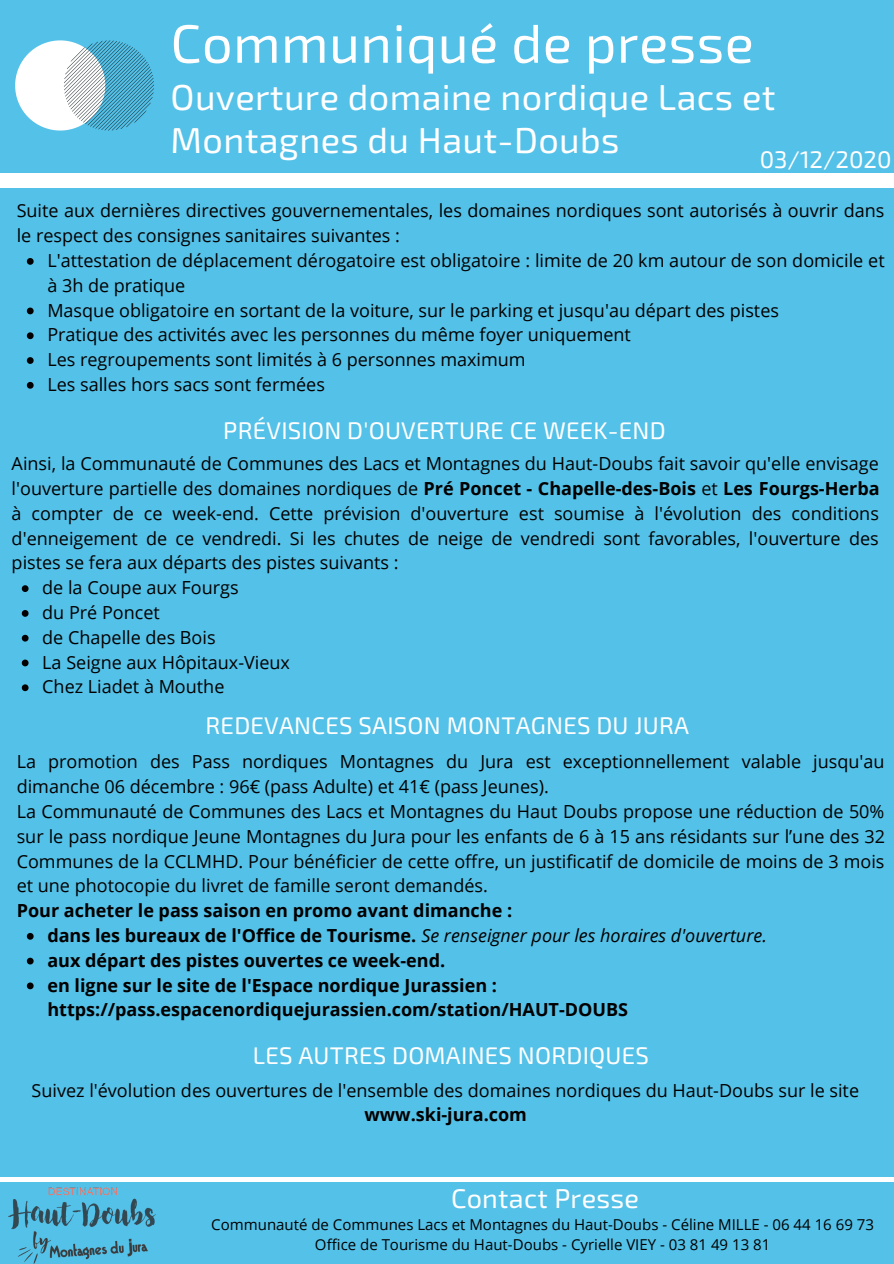
<style>
.page{position:relative;width:894px;height:1264px;background:#fff}
.page>*{position:absolute;margin:0;border:0;box-sizing:border-box;transform-origin:0 0}
.t1{font:54px "Exo 2";letter-spacing:.01em;color:#fff}
.t2{font:36px/42.8px "Exo 2";letter-spacing:.01em;color:#fff}
.t3{font:27px "Exo 2";letter-spacing:.01em;color:#fff}
.t4{font:24px "Exo 2";letter-spacing:.01em;color:#fff}
.t5{font:18px/24.8px "Open Sans";color:#000}
.t6{font:700 18px/24.8px "Open Sans";color:#000}
.t7{font:15px/20.2px "Open Sans";color:#000;text-align:center}
.s1{font-weight:700}
.s2{font-weight:400;font-style:italic}
</style>
<div class="page">
<div style="left:0;top:189px;width:893px;height:987px;background:#54c1e8"></div>
<div style="left:0;top:0;width:893px;height:172px;background:#54c1e8"></div>
<svg style="left:15px;top:40px;width:139px;height:90px"></svg>
<div style="left:0;top:1181px;width:893px;height:82px;background:#54c1e8"></div>
<img style="left:9px;top:1187px;width:146px;height:76px">
<svg style="left:22px;top:585px;width:7px;height:7px"></svg>
<svg style="left:22px;top:610px;width:7px;height:6px"></svg>
<svg style="left:22px;top:635px;width:7px;height:6px"></svg>
<svg style="left:22px;top:659px;width:7px;height:7px"></svg>
<svg style="left:22px;top:684px;width:7px;height:7px"></svg>
<svg style="left:27px;top:933px;width:7px;height:6px"></svg>
<svg style="left:27px;top:957px;width:7px;height:7px"></svg>
<svg style="left:27px;top:982px;width:7px;height:7px"></svg>
<svg style="left:27px;top:258px;width:7px;height:7px"></svg>
<svg style="left:27px;top:307px;width:7px;height:7px"></svg>
<svg style="left:27px;top:332px;width:7px;height:7px"></svg>
<svg style="left:27px;top:357px;width:7px;height:7px"></svg>
<svg style="left:27px;top:382px;width:7px;height:6px"></svg>
<h1 class="t1" style="left:170px;top:9px;width:584px">Communiqué de presse</h1>
<h2 class="t2" style="left:170px;top:74px;width:606px">Ouverture domaine nordique Lacs et<br>Montagnes du Haut-Doubs</h2>
<h3 class="t4" style="left:759px;top:144px;width:133px">03/12/2020</h3>
<p class="t5" style="left:17px;top:198px;width:868px">Suite aux dernières directives gouvernementales, les domaines nordiques sont autorisés à ouvrir dans le respect des consignes sanitaires suivantes :</p>
<p class="t5" style="left:47px;top:248px;width:838px">L'attestation de déplacement dérogatoire est obligatoire : limite de 20 km autour de son domicile et à 3h de pratique<br>Masque obligatoire en sortant de la voiture, sur le parking et jusqu'au départ des pistes<br>Pratique des activités avec les personnes du même foyer uniquement<br>Les regroupements sont limités à 6 personnes maximum<br>Les salles hors sacs sont fermées</p>
<h3 class="t4" style="left:223px;top:414px;width:444px">PRÉVISION D'OUVERTURE CE WEEK-END</h3>
<p class="t5" style="left:12px;top:451px;width:869px;text-align:justify">Ainsi, la Communauté de Communes des Lacs et Montagnes du Haut-Doubs fait savoir qu'elle envisage l'ouverture partielle des domaines nordiques de <span class="s1">Pré Poncet - Chapelle-des-Bois</span> et <span class="s1">Les Fourgs-Herba </span>à compter de ce week-end. Cette prévision d'ouverture est soumise à l'évolution des conditions d'enneigement de ce vendredi. Si les chutes de neige de vendredi sont favorables, l'ouverture des pistes se fera aux départs des pistes suivants :</p>
<p class="t5" style="left:42px;top:575px;width:249px">de la Coupe aux Fourgs<br>du Pré Poncet<br>de Chapelle des Bois<br>La Seigne aux Hôpitaux-Vieux<br>Chez Liadet à Mouthe</p>
<h3 class="t4" style="left:205px;top:710px;width:485px">REDEVANCES SAISON MONTAGNES DU JURA</h3>
<p class="t5" style="left:17px;top:749px;width:869px">La promotion des Pass nordiques Montagnes du Jura est exceptionnellement valable jusqu'au dimanche 06 décembre : 96€ (pass Adulte) et 41€ (pass Jeunes).<br>La Communauté de Communes des Lacs et Montagnes du Haut Doubs propose une réduction de 50% sur le pass nordique Jeune Montagnes du Jura pour les enfants de 6 à 15 ans résidants sur l’une des 32<br>Communes de la CCLMHD. Pour bénéficier de cette offre, un justificatif de domicile de moins de 3 mois et une photocopie du livret de famille seront demandés.</p>
<p class="t6" style="left:17px;top:897px;width:497px">Pour acheter le pass saison en promo avant dimanche :</p>
<p class="t6" style="left:47px;top:922px;width:720px">dans les bureaux de l'Office de Tourisme. <span class="s2">Se renseigner pour les horaires d'ouverture. </span>aux départ des pistes ouvertes ce week-end.<br>en ligne sur le site de l'Espace nordique Jurassien : https://pass.espacenordiquejurassien.com/station/HAUT-DOUBS</p>
<h3 class="t4" style="left:253px;top:1039px;width:397px">LES AUTRES DOMAINES NORDIQUES</h3>
<p class="t5" style="left:32px;top:1077px;width:828px">Suivez l'évolution des ouvertures de l'ensemble des domaines nordiques du Haut-Doubs sur le site</p>
<p class="t6" style="left:364px;top:1102px;width:164px">www.ski-jura.com</p>
<h3 class="t3" style="left:451px;top:1180px;width:189px">Contact Presse</h3>
<p class="t7" style="left:211px;top:1213px;width:664px">Communauté de Communes Lacs et Montagnes du Haut-Doubs - Céline MILLE - 06 44 16 69 73<br>Office de Tourisme du Haut-Doubs - Cyrielle VIEY - 03 81 49 13 81</p>
</div>
